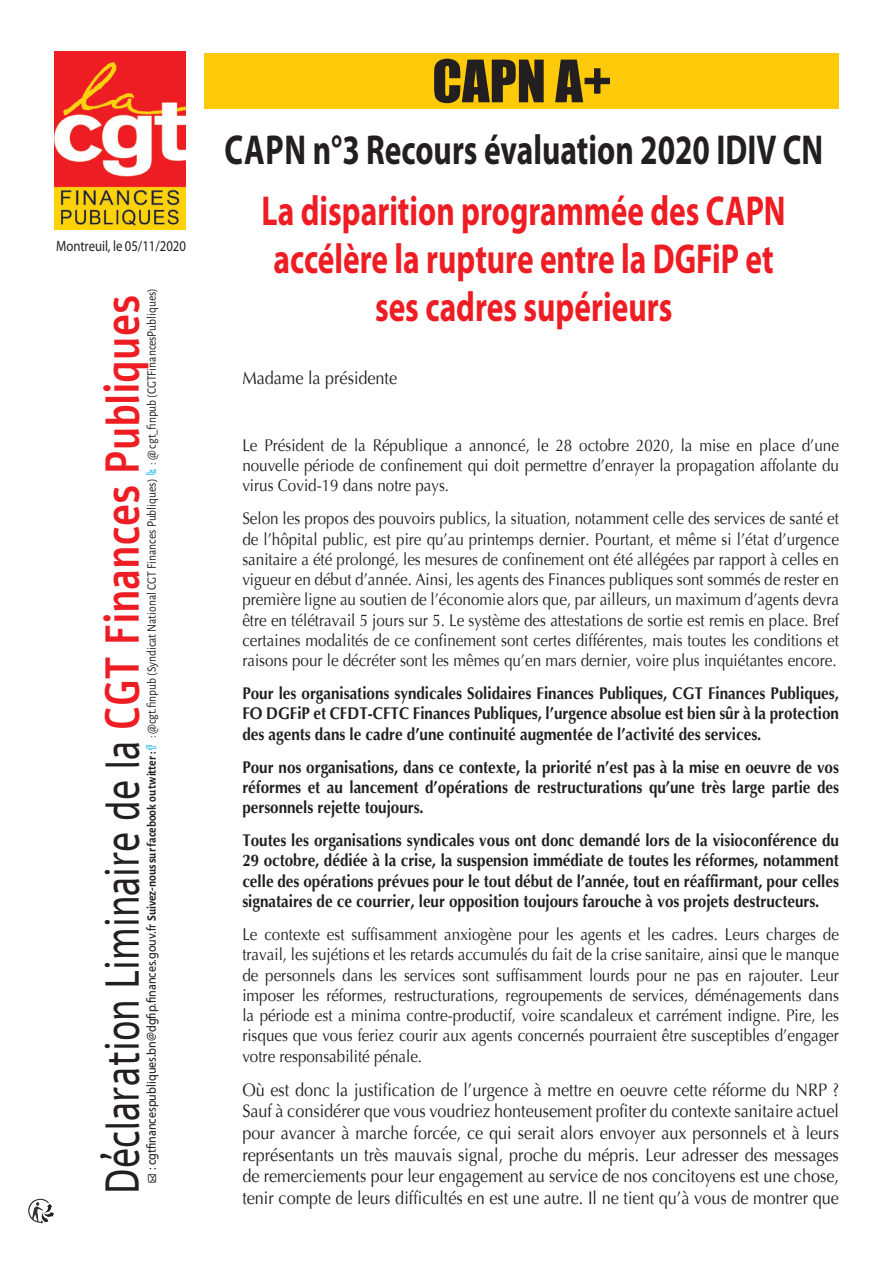
<style>
.page{position:relative;width:893px;height:1263px;background:#fff}
.page>*{position:absolute;margin:0;border:0;box-sizing:border-box;transform-origin:0 0}
.t1{font:54px "Impact";color:#231f20}
.t2{font:47.25px "Alef";color:#231f20;scale:.8 1}
.t3{font:700 42px/48px "Myriad Pro";color:#ee1d23;text-align:center;scale:.75 1}
.t4{font:700 42px "Myriad Pro";color:#231f20;scale:.75 1}
.t5{font:18px/21.6px "Optima";color:#231f20;text-align:justify;scale:.9 1}
.t6{font:16.8px/20.2px "Optima";color:#231f20;text-align:justify;scale:.9 1}
.t7{font:700 16.8px/20.2px "Optima";color:#231f20;text-align:justify;scale:.9 1}
.t8{font:15px "Myriad Pro";color:#231f20;scale:.85 1}
.t9{font:12.9px "Alegreya Sans";color:#231f20;scale:.9 1}
.s1{font-family:"Myriad Web Pro"}
.s2{font-weight:700}
.s3{font-weight:700;color:#ee1d23}
</style>
<div class="page">
<img style="left:54px;top:51px;width:131px;height:178px">
<img style="left:28px;top:1199px;width:26px;height:25px">
<div style="left:205px;top:53px;width:634px;height:56px;background:#feca0a"></div>
<p class="t8" style="left:56px;top:237px;width:154px">Montreuil, le 05/11/2020</p>
<p class="t9" style="left:143px;top:1183px;width:996px;rotate:-90deg">● <span class="s1">: cgtfinancespubliques.bn@dgfip.finances.gouv.fr</span> <span class="s2">Suivez-nous sur facebook ou twitter :</span> : @cgt.finpub (Syndicat National cgt finances publiques) : @ cgt_finpub (CGTFinancesPubliques)</p>
<h2 class="t2" style="left:91px;top:1193px;width:1125px;rotate:-90deg">déclaration liminaire de la <span class="s3">cgt finances publiques</span></h2>
<h1 class="t1" style="left:432px;top:39px;width:181px">CAPN A+</h1>
<h3 class="t4" style="left:224px;top:122px;width:800px">CAPN n°3 Recours évaluation 2020 IDIV CN</h3>
<h3 class="t3" style="left:262px;top:185px;width:700px">La disparition programmée des CAPN accélère la rupture entre la DGFiP et ses cadres supérieurs</h3>
<p class="t5" style="left:242px;top:367px;width:174px">Madame la présidente</p>
<p class="t6" style="left:242px;top:435px;width:664px">Le Président de la République a annoncé, le 28 octobre 2020, la mise en place d’une nouvelle période de confinement qui doit permettre d’enrayer la propagation affolante du virus Covid-19 dans notre pays.</p>
<p class="t6" style="left:242px;top:509px;width:664px">Selon les propos des pouvoirs publics, la situation, notamment celle des services de santé et de l’hôpital public, est pire qu’au printemps dernier. Pourtant, et même si l’état d’urgence sanitaire a été prolongé, les mesures de confinement ont été allégées par rapport à celles en vigueur en début d’année. Ainsi, les agents des Finances publiques sont sommés de rester en première ligne au soutien de l’économie alors que, par ailleurs, un maximum d’agents devra être en télétravail 5 jours sur 5. Le système des attestations de sortie est remis en place. Bref certaines modalités de ce confinement sont certes différentes, mais toutes les conditions et raisons pour le décréter sont les mêmes qu’en mars dernier, voire plus inquiétantes encore.</p>
<p class="t7" style="left:242px;top:684px;width:664px">Pour les organisations syndicales Solidaires Finances Publiques, CGT Finances Publiques, FO DGFiP et CFDT-CFTC Finances Publiques, l’urgence absolue est bien sûr à la protection des agents dans le cadre d’une continuité augmentée de l’activité des services.</p>
<p class="t7" style="left:242px;top:757px;width:664px">Pour nos organisations, dans ce contexte, la priorité n’est pas à la mise en oeuvre de vos réformes et au lancement d’opérations de restructurations qu’une très large partie des personnels rejette toujours.</p>
<p class="t7" style="left:242px;top:831px;width:664px">Toutes les organisations syndicales vous ont donc demandé lors de la visioconférence du 29 octobre, dédiée à la crise, la suspension immédiate de toutes les réformes, notamment celle des opérations prévues pour le tout début de l’année, tout en réaffirmant, pour celles signataires de ce courrier, leur opposition toujours farouche à vos projets destructeurs.</p>
<p class="t6" style="left:242px;top:924px;width:664px">Le contexte est suffisamment anxiogène pour les agents et les cadres. Leurs charges de travail, les sujétions et les retards accumulés du fait de la crise sanitaire, ainsi que le manque de personnels dans les services sont suffisamment lourds pour ne pas en rajouter. Leur imposer les réformes, restructurations, regroupements de services, déménagements dans la période est a minima contre-productif, voire scandaleux et carrément indigne. Pire, les risques que vous feriez courir aux agents concernés pourraient être susceptibles d’engager votre responsabilité pénale.</p>
<p class="t5" style="left:242px;top:1079px;width:664px">Où est donc la justification de l’urgence à mettre en oeuvre cette réforme du NRP ?<br>Sauf à considérer que vous voudriez honteusement profiter du contexte sanitaire actuel pour avancer à marche forcée, ce qui serait alors envoyer aux personnels et à leurs représentants un très mauvais signal, proche du mépris. Leur adresser des messages de remerciements pour leur engagement au service de nos concitoyens est une chose, tenir compte de leurs difficultés en est une autre. Il ne tient qu’à vous de montrer que</p>
</div>
